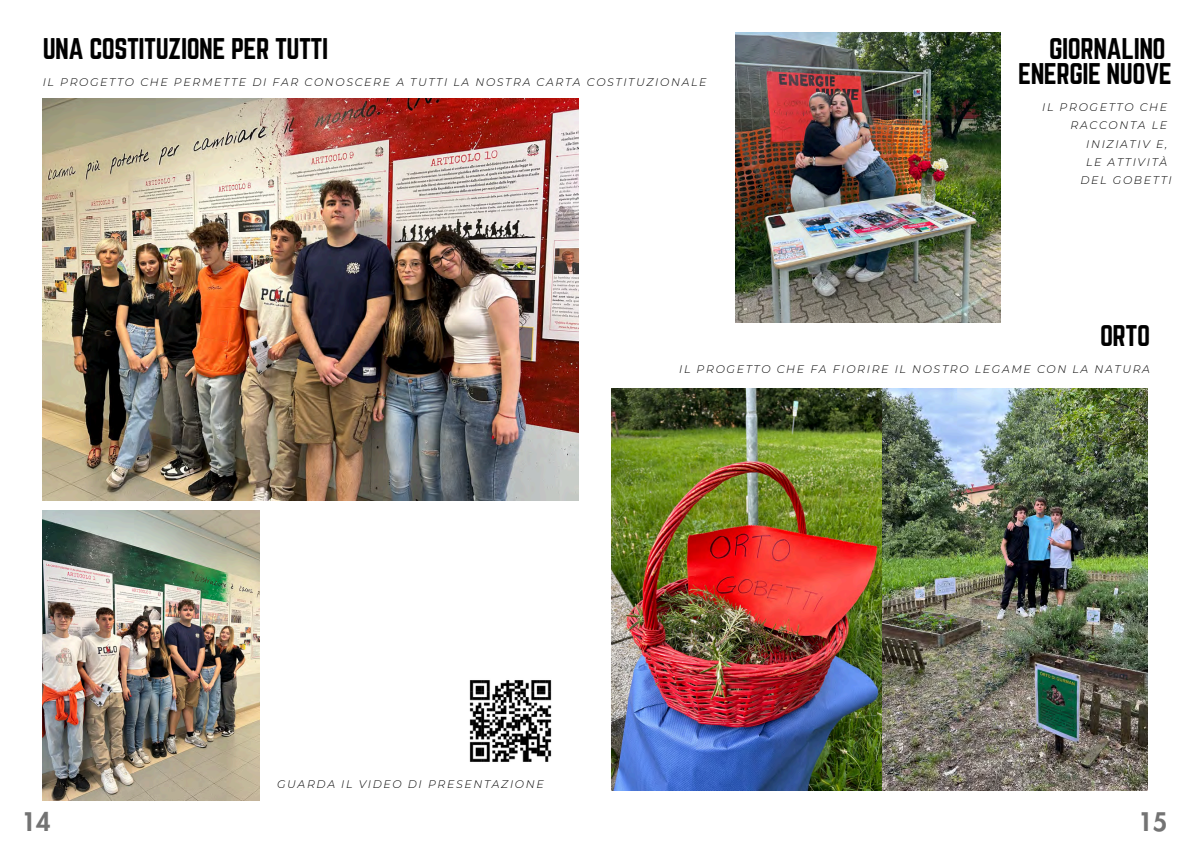
<style>
.page{position:relative;width:1191px;height:843px;background:#fff}
.page>*{position:absolute;margin:0;border:0;box-sizing:border-box;transform-origin:0 0}
.t1{font:26.1px/25.5px "Norwester";letter-spacing:-.02em;color:#000;text-align:right}
.t2{font:800 25px "Futura LT Pro";color:#737373}
.t3{font:italic 300 11px "Montserrat";letter-spacing:.15em;color:#000}
</style>
<div class="page">
<img style="left:43px;top:99px;width:535px;height:401px">
<img style="left:43px;top:510px;width:216px;height:289px">
<img style="left:611px;top:388px;width:536px;height:401px">
<img style="left:469px;top:680px;width:83px;height:82px">
<img style="left:735px;top:33px;width:264px;height:289px">
<p class="t1" style="left:43px;top:35px;width:287px">UNA COSTITUZIONE PER TUTTI</p>
<p class="t3" style="left:43px;top:75px;width:665px">IL PROGETTO CHE PERMETTE DI FAR CONOSCERE A TUTTI LA NOSTRA CARTA COSTITUZIONALE</p>
<p class="t1" style="left:1018px;top:35px;width:155px">GIORNALINO<br>ENERGIE NUOVE</p>
<p class="t3" style="left:1042px;top:101px;width:127px">IL PROGETTO CHE</p>
<p class="t3" style="left:1070px;top:119px;width:98px">RACCONTA LE</p>
<p class="t3" style="left:1086px;top:137px;width:83px">INIZIATIV E,</p>
<p class="t3" style="left:1085px;top:155px;width:83px">LE ATTIVITÀ</p>
<p class="t3" style="left:1080px;top:173px;width:93px">DEL GOBETTI</p>
<p class="t1" style="left:1099px;top:322px;width:51px">ORTO</p>
<p class="t3" style="left:679px;top:362px;width:472px">IL PROGETTO CHE FA FIORIRE IL NOSTRO LEGAME CON LA NATURA</p>
<p class="t3" style="left:277px;top:776px;width:268px">GUARDA IL VIDEO DI PRESENTAZIONE</p>
<p class="t2" style="left:22px;top:809px;width:30px">14</p>
<h1 class="t2" style="left:1138px;top:809px;width:30px">15</h1>
</div>
